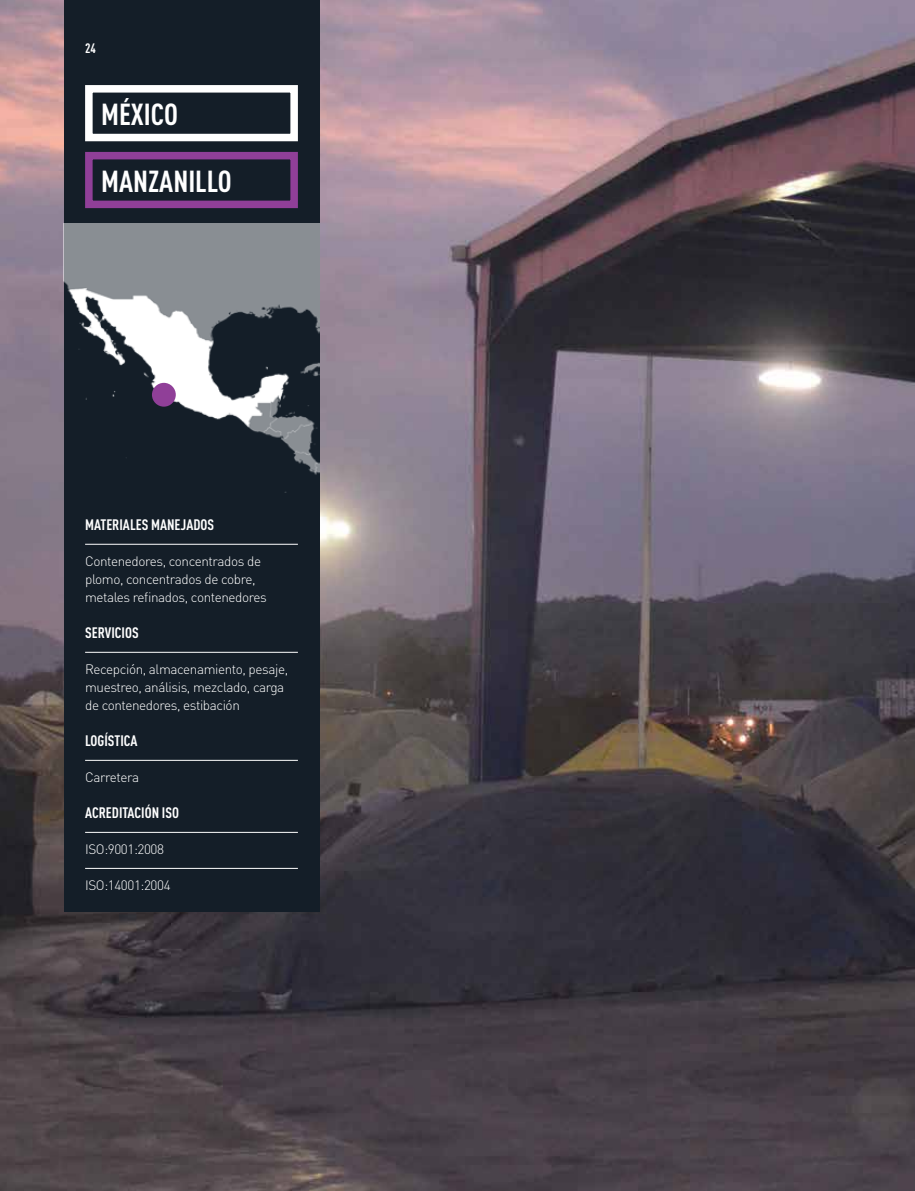
<style>
.page{position:relative;width:915px;height:1191px;background:#fff}
.page>*{position:absolute;margin:0;border:0;box-sizing:border-box;transform-origin:0 0}
.t1{font:700 30px "DIN Cond";color:#fff}
.t2{font:700 15px "DIN Cond";color:#fff}
.t3{font:300 13.5px/18px "DIN";letter-spacing:-.03em;color:#fff}
.t4{font:700 13.5px "DIN Cond";color:#fff}
</style>
<div class="page">
<img style="left:0;top:0;width:914px;height:1191px">
<div style="left:64px;top:0;width:255px;height:911px;background:#141e28"></div>
<hr style="left:85px;top:544px;width:213px;height:1px;background:#fff">
<hr style="left:85px;top:652px;width:213px;height:1px;background:#fff">
<hr style="left:85px;top:760px;width:213px;height:1px;background:#fff">
<hr style="left:85px;top:832px;width:213px;height:1px;background:#fff">
<hr style="left:85px;top:868px;width:213px;height:1px;background:#fff">
<img style="left:64px;top:224px;width:255px;height:269px">
<div style="left:85px;top:85px;width:213px;height:56px;border:8px solid #fff"></div>
<div style="left:85px;top:152px;width:213px;height:56px;border:8px solid #903f98"></div>
<div style="left:152px;top:383px;width:24px;height:24px;background:#903f98;border-radius:50%"></div>
<p class="t4" style="left:85px;top:40px;width:12px">24</p>
<h1 class="t1" style="left:101px;top:96px;width:78px">MÉXICO</h1>
<h1 class="t1" style="left:101px;top:163px;width:132px">MANZANILLO</h1>
<p class="t2" style="left:85px;top:515px;width:130px">MATERIALES MANEJADOS</p>
<p class="t3" style="left:85px;top:552px;width:183px">Contenedores, concentrados de plomo, concentrados de cobre, metales refinados, contenedores</p>
<p class="t2" style="left:85px;top:623px;width:55px">SERVICIOS</p>
<p class="t3" style="left:85px;top:660px;width:204px">Recepción, almacenamiento, pesaje, muestreo, análisis, mezclado, carga de contenedores, estibación</p>
<p class="t2" style="left:85px;top:731px;width:54px">LOGÍSTICA</p>
<p class="t3" style="left:85px;top:768px;width:55px">Carretera</p>
<p class="t2" style="left:85px;top:803px;width:95px">ACREDITACIÓN ISO</p>
<p class="t3" style="left:85px;top:840px;width:80px">ISO:9001:2008</p>
<p class="t3" style="left:85px;top:876px;width:87px">ISO:14001:2004</p>
</div>
